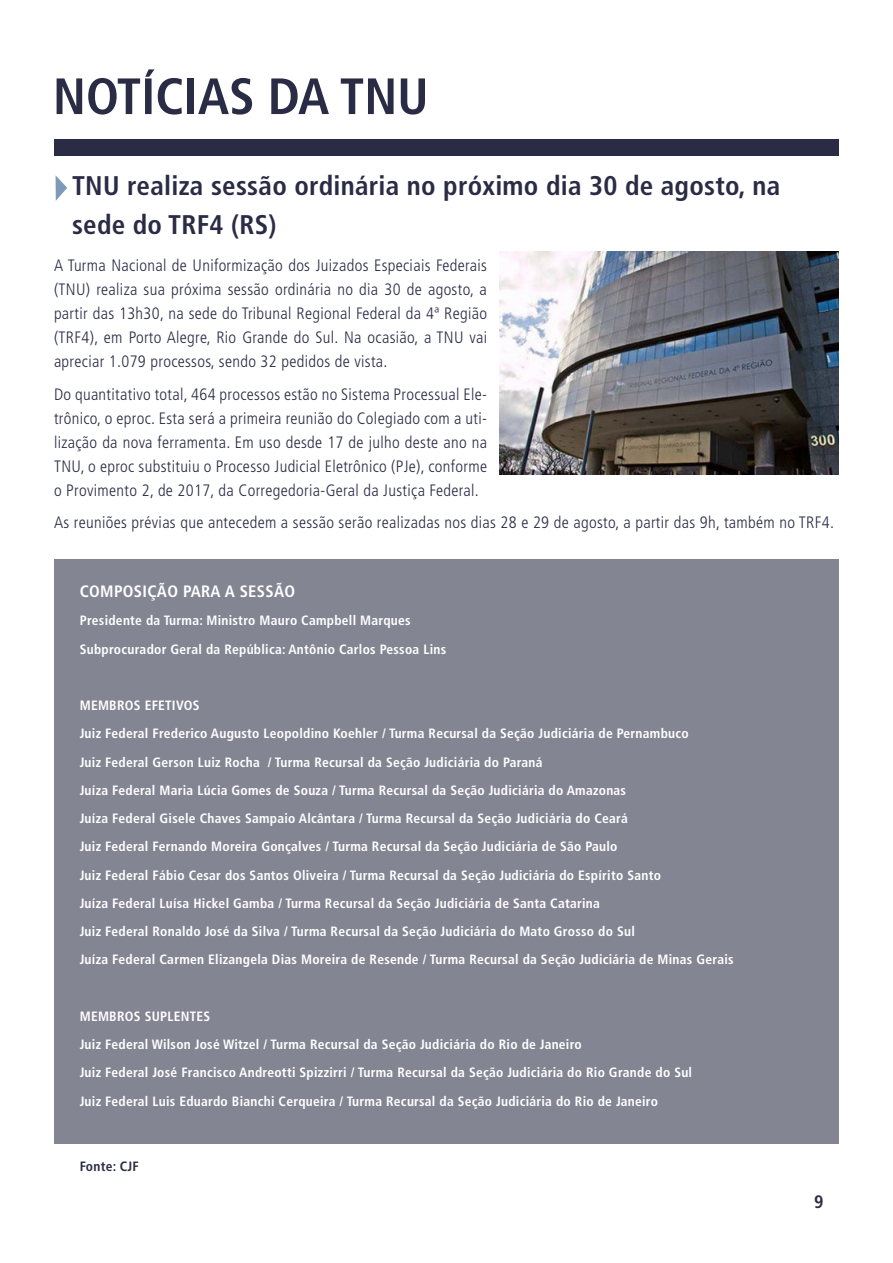
<style>
.page{position:relative;width:893px;height:1263px;background:#fff}
.page>*{position:absolute;margin:0;border:0;box-sizing:border-box;transform-origin:0 0}
.t1{font:condensed 51px "Frutiger 67 Bold";color:#2a2c45}
.t2{font:condensed 27px/39px "Frutiger 67 Bold";letter-spacing:.01em;color:#2a2c45}
.t3{font:condensed 18px "Frutiger 67 Bold";color:#2a2c45}
.texto_padrão{font:condensed 16.5px/24px "Frutiger 47 Light";letter-spacing:.02em;color:#2a2c45;text-align:justify}
.texto_padrão-2{font:condensed 16.5px "Frutiger 67 Bold";letter-spacing:.02em;color:#fff}
.texto_padrão-3{font:condensed 13.5px "Frutiger 67 Bold";letter-spacing:.02em;color:#fff}
.texto_padrão-4{font:condensed 13.5px "Frutiger 67 Bold";letter-spacing:.02em;color:#2a2c45}
</style>
<div class="page">
<div style="left:54px;top:139px;width:785px;height:17px;background:#2a2c45"></div>
<div style="left:54px;top:559px;width:785px;height:585px;background:#848593"></div>
<svg style="left:56px;top:176px;width:11px;height:25px"></svg>
<img style="left:500px;top:252px;width:339px;height:222px">
<p class="t1" style="left:53px;top:66px;width:377px">NOTÍCIAS DA TNU</p>
<p class="t2" style="left:72px;top:166px;width:710px">TNU realiza sessão ordinária no próximo dia 30 de agosto, na sede do TRF4 (RS)</p>
<p class="texto_padrão" style="left:54px;top:254px;width:435px">A Turma Nacional de Uniformização dos Juizados Especiais Federais (TNU) realiza sua próxima sessão ordinária no dia 30 de agosto, a partir das 13h30, na sede do Tribunal Regional Federal da 4ª Região (TRF4), em Porto Alegre, Rio Grande do Sul. Na ocasião, a TNU vai apreciar 1.079 processos, sendo 32 pedidos de vista.</p>
<p class="texto_padrão" style="left:54px;top:382px;width:435px">Do quantitativo total, 464 processos estão no Sistema Processual Ele&shy;trônico, o eproc. Esta será a primeira reunião do Colegiado com a uti&shy;lização da nova ferramenta. Em uso desde 17 de julho deste ano na TNU, o eproc substituiu o Processo Judicial Eletrônico (PJe), conforme o Provimento 2, de 2017, da Corregedoria-Geral da Justiça Federal.</p>
<p class="texto_padrão" style="left:54px;top:511px;width:781px">As reuniões prévias que antecedem a sessão serão realizadas nos dias 28 e 29 de agosto, a partir das 9h, também no TRF4.</p>
<p class="texto_padrão-2" style="left:80px;top:582px;width:217px">COMPOSIÇÃO PARA A SESSÃO</p>
<p class="texto_padrão-3" style="left:80px;top:613px;width:333px">Presidente da Turma: Ministro Mauro Campbell Marques</p>
<p class="texto_padrão-3" style="left:80px;top:641px;width:368px">Subprocurador Geral da República: Antônio Carlos Pessoa Lins</p>
<p class="texto_padrão-3" style="left:80px;top:697px;width:121px">MEMBROS EFETIVOS</p>
<p class="texto_padrão-3" style="left:80px;top:726px;width:610px">Juiz Federal Frederico Augusto Leopoldino Koehler / Turma Recursal da Seção Judiciária de Pernambuco</p>
<p class="texto_padrão-3" style="left:80px;top:754px;width:464px">Juiz Federal Gerson Luiz Rocha / Turma Recursal da Seção Judiciária do Paraná</p>
<p class="texto_padrão-3" style="left:80px;top:782px;width:548px">Juíza Federal Maria Lúcia Gomes de Souza / Turma Recursal da Seção Judiciária do Amazonas</p>
<p class="texto_padrão-3" style="left:80px;top:810px;width:550px">Juíza Federal Gisele Chaves Sampaio Alcântara / Turma Recursal da Seção Judiciária do Ceará</p>
<p class="texto_padrão-3" style="left:80px;top:839px;width:539px">Juiz Federal Fernando Moreira Gonçalves / Turma Recursal da Seção Judiciária de São Paulo</p>
<p class="texto_padrão-3" style="left:80px;top:867px;width:583px">Juiz Federal Fábio Cesar dos Santos Oliveira / Turma Recursal da Seção Judiciária do Espírito Santo</p>
<p class="texto_padrão-3" style="left:80px;top:895px;width:522px">Juíza Federal Luísa Hickel Gamba / Turma Recursal da Seção Judiciária de Santa Catarina</p>
<p class="texto_padrão-3" style="left:80px;top:923px;width:557px">Juiz Federal Ronaldo José da Silva / Turma Recursal da Seção Judiciária do Mato Grosso do Sul</p>
<p class="texto_padrão-3" style="left:80px;top:952px;width:655px">Juíza Federal Carmen Elizangela Dias Moreira de Resende / Turma Recursal da Seção Judiciária de Minas Gerais</p>
<p class="texto_padrão-3" style="left:80px;top:1008px;width:132px">MEMBROS SUPLENTES</p>
<p class="texto_padrão-3" style="left:80px;top:1036px;width:504px">Juiz Federal Wilson José Witzel / Turma Recursal da Seção Judiciária do Rio de Janeiro</p>
<p class="texto_padrão-3" style="left:80px;top:1065px;width:614px">Juiz Federal José Francisco Andreotti Spizzirri / Turma Recursal da Seção Judiciária do Rio Grande do Sul</p>
<p class="texto_padrão-3" style="left:80px;top:1093px;width:580px">Juiz Federal Luis Eduardo Bianchi Cerqueira / Turma Recursal da Seção Judiciária do Rio de Janeiro</p>
<p class="texto_padrão-4" style="left:80px;top:1158px;width:61px">Fonte: CJF</p>
<p class="t3" style="left:814px;top:1191px;width:11px">9</p>
</div>
